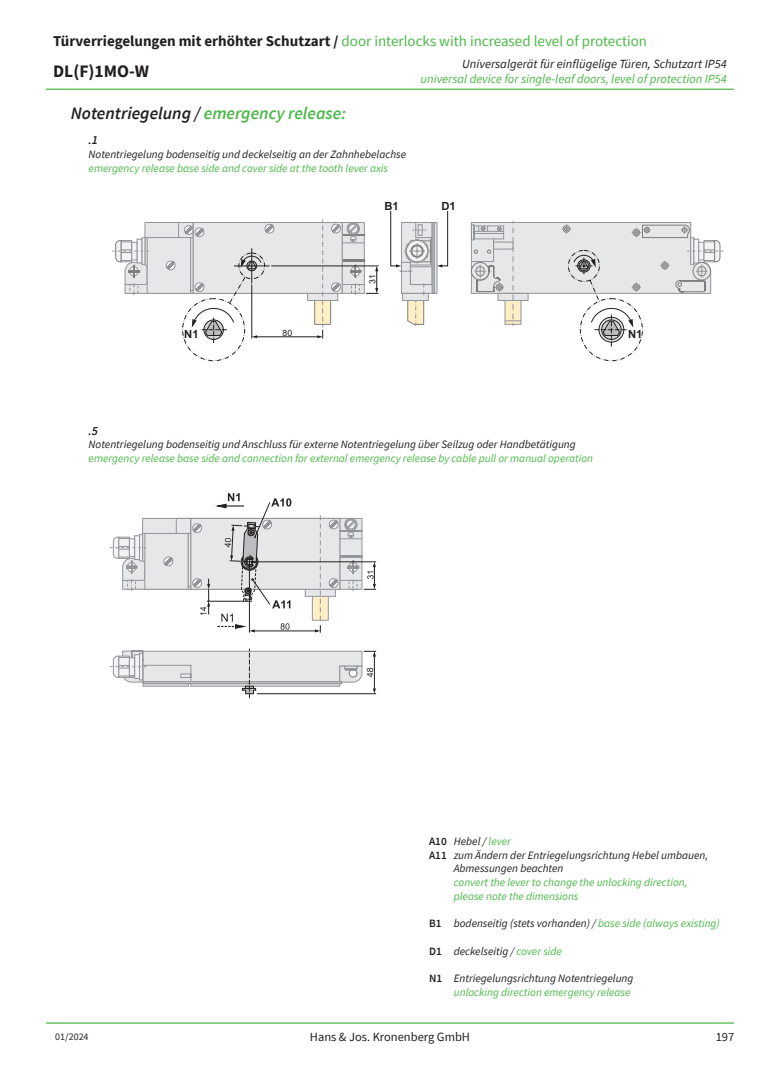
<style>
.page{position:relative;width:780px;height:1088px;background:#fff}
.page>*{position:absolute;margin:0;border:0;box-sizing:border-box;transform-origin:0 0}
.t1{font:italic 600 17.5px "Source Sans Pro";color:#4cb848}
.t2{font:700 17.5px "Source Sans Pro";color:#231f20}
.t3{font:15px "Source Sans Pro";color:#4cb848}
.t4{font:italic 12.5px "Source Sans Pro";color:#4cb848}
.t5{font:italic 12.5px "Source Sans Pro";color:#231f20}
.t6{font:12.5px "Source Sans Pro";color:#231f20}
.t7{font:italic 600 12.5px "Source Sans Pro";color:#231f20}
.t8{font:italic 11.25px/13.8px "Source Sans Pro";color:#231f20;text-align:right}
.t9{font:italic 11.25px/13.8px "Source Sans Pro";color:#4cb848}
.t10{font:700 11.25px "Arial";color:#231f20}
.t11{font:10px "Source Sans Pro";color:#231f20}
.t12{font:8.75px "Arial";color:#231f20}
.s1{font-weight:700;color:#231f20}
.s2{color:#231f20}
.s3{font-weight:600;font-style:normal}
.s4{color:#4cb848}
</style>
<div class="page">
<hr style="left:46px;top:1022px;width:687px;height:1px;background:#4cb848">
<hr style="left:46px;top:89px;width:687px;height:1px;background:#4cb848">
<svg style="left:110px;top:648px;width:266px;height:50px"></svg>
<svg style="left:110px;top:493px;width:266px;height:140px"></svg>
<svg style="left:470px;top:221px;width:253px;height:125px"></svg>
<svg style="left:112px;top:219px;width:266px;height:124px"></svg>
<svg style="left:390px;top:211px;width:58px;height:115px"></svg>
<h2 class="t3" style="left:53px;top:32px;width:595px"><span class="s1">Türverriegelungen mit erhöhter Schutzart /</span> door interlocks with increased level of protection</h2>
<p class="t5" style="left:462px;top:56px;width:266px">Universalgerät für einflügelige Türen, Schutzart IP54</p>
<p class="t4" style="left:420px;top:71px;width:308px">universal device for single-leaf doors, level of protection IP54</p>
<h1 class="t2" style="left:53px;top:60px;width:97px">DL(F)1MO-W</h1>
<h1 class="t1" style="left:71px;top:102px;width:276px"><span class="s2">Notentriegelung /</span> emergency release:</h1>
<p class="t7" style="left:89px;top:132px;width:11px">.1</p>
<p class="t8" style="left:89px;top:147px;width:319px">Notentriegelung bodenseitig und deckelseitig an der Zahnhebelachse</p>
<p class="t9" style="left:89px;top:161px;width:301px">emergency release base side and cover side at the tooth lever axis</p>
<p class="t10" style="left:384px;top:199px;width:16px">B1</p>
<p class="t10" style="left:441px;top:199px;width:16px">D1</p>
<p class="t12" style="left:369px;top:284px;width:11px;rotate:-90deg">31</p>
<p class="t10" style="left:184px;top:327px;width:16px">N1</p>
<p class="t12" style="left:282px;top:329px;width:11px">80</p>
<p class="t10" style="left:628px;top:327px;width:16px">N1</p>
<p class="t7" style="left:89px;top:422px;width:11px">.5</p>
<p class="t8" style="left:89px;top:438px;width:488px">Notentriegelung bodenseitig und Anschluss für externe Notentriegelung über Seilzug oder Handbetätigung</p>
<p class="t9" style="left:89px;top:451px;width:506px">emergency release base side and connection for external emergency release by cable pull or manual operation</p>
<p class="t8" style="left:429px;top:834px;width:83px"><span class="s3">A10</span> Hebel / <span class="s4">lever</span></p>
<p class="t8" style="left:429px;top:848px;width:280px"><span class="s3">A11</span> zum Ändern der Entriegelungsrichtung Hebel umbauen,</p>
<p class="t8" style="left:454px;top:861px;width:111px">Abmessungen beachten</p>
<p class="t9" style="left:454px;top:875px;width:235px">convert the lever to change the unlocking direction, please note the dimensions</p>
<p class="t8" style="left:429px;top:916px;width:292px"><span class="s3">B1</span> bodenseitig (stets vorhanden) / <span class="s4">base side (always existing)</span></p>
<p class="t8" style="left:429px;top:944px;width:134px"><span class="s3">D1</span> deckelseitig / <span class="s4">cover side</span></p>
<p class="t8" style="left:429px;top:971px;width:206px"><span class="s3">N1</span> Entriegelungsrichtung Notentriegelung <span class="s4">unlocking direction emergency release</span></p>
<p class="t11" style="left:55px;top:1030px;width:35px">01/2024</p>
<p class="t6" style="left:310px;top:1029px;width:162px">Hans &amp; Jos. Kronenberg GmbH</p>
<p class="t6" style="left:715px;top:1029px;width:20px">197</p>
</div>
